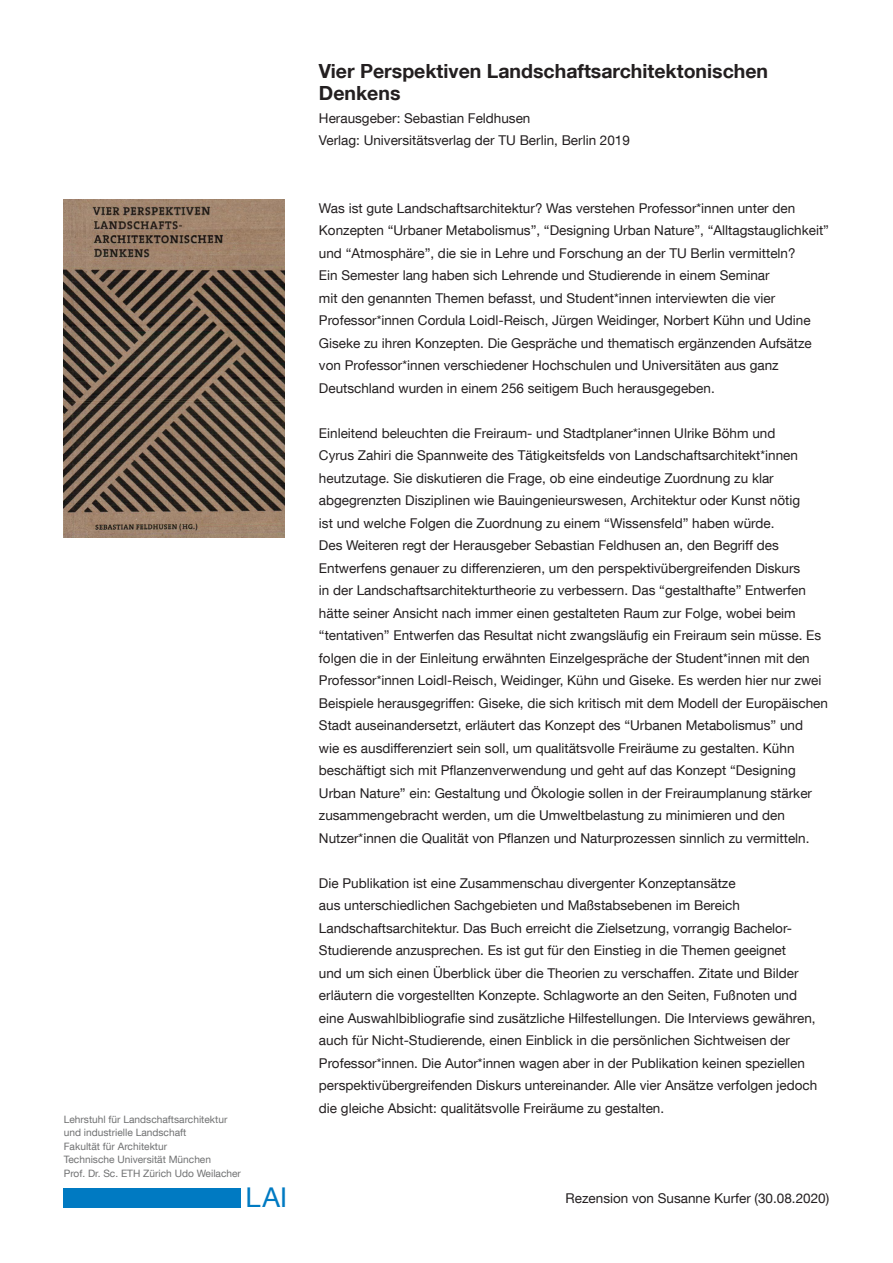
<style>
.page{position:relative;width:893px;height:1263px;background:#fff}
.page>*{position:absolute;margin:0;border:0;box-sizing:border-box;transform-origin:0 0}
.t1{font:27.3px "TUM Neue Helvetica";color:#007ac2}
.Aufzählung{font:700 19.5px "TUM Neue Helvetica";color:#231f20}
.Aufzählung-2{font:13.5px/22.5px "TUM Neue Helvetica";color:#231f20}
.Fusslogo{font:10.2px "TUM Neue Helvetica";color:#707172}
</style>
<div class="page">
<img style="left:64px;top:200px;width:221px;height:338px">
<div style="left:64px;top:1188px;width:177px;height:19px;background:#007ac2"></div>
<p class="Fusslogo" style="left:64px;top:1113px;width:165px">Lehrstuhl für Landschaftsarchitektur</p>
<p class="Fusslogo" style="left:64px;top:1126px;width:124px">und industrielle Landschaft</p>
<p class="Fusslogo" style="left:64px;top:1140px;width:105px">Fakultät für Architektur</p>
<p class="Fusslogo" style="left:64px;top:1153px;width:149px">Technische Universität München</p>
<p class="Fusslogo" style="left:64px;top:1167px;width:179px">Prof. Dr. Sc. ETH Zürich Udo Weilacher</p>
<p class="Aufzählung" style="left:319px;top:58px;width:451px">Vier Perspektiven Landschaftsarchitektonischen</p>
<p class="Aufzählung" style="left:319px;top:81px;width:83px">Denkens</p>
<p class="Aufzählung-2" style="left:319px;top:106px;width:213px">Herausgeber: Sebastian Feldhusen</p>
<p class="Aufzählung-2" style="left:319px;top:129px;width:313px">Verlag: Universitätsverlag der TU Berlin, Berlin 2019</p>
<p class="Aufzählung-2" style="left:319px;top:196px;width:512px">Was ist gute Landschaftsarchitektur? Was verstehen Professor*innen unter den Konzepten “Urbaner Metabolismus”, “Designing Urban Nature”, “Alltagstauglichkeit” und “Atmosphäre”, die sie in Lehre und Forschung an der TU Berlin vermitteln?<br>Ein Semester lang haben sich Lehrende und Studierende in einem Seminar<br>mit den genannten Themen befasst, und Student*innen interviewten die vier Professor*innen Cordula Loidl-Reisch, Jürgen Weidinger, Norbert Kühn und Udine Giseke zu ihren Konzepten. Die Gespräche und thematisch ergänzenden Aufsätze von Professor*innen verschiedener Hochschulen und Universitäten aus ganz Deutschland wurden in einem 256 seitigem Buch herausgegeben.</p>
<p class="Aufzählung-2" style="left:319px;top:421px;width:511px">Einleitend beleuchten die Freiraum- und Stadtplaner*innen Ulrike Böhm und<br>Cyrus Zahiri die Spannweite des Tätigkeitsfelds von Landschaftsarchitekt*innen heutzutage. Sie diskutieren die Frage, ob eine eindeutige Zuordnung zu klar abgegrenzten Disziplinen wie Bauingenieurswesen, Architektur oder Kunst nötig<br>ist und welche Folgen die Zuordnung zu einem “Wissensfeld” haben würde.<br>Des Weiteren regt der Herausgeber Sebastian Feldhusen an, den Begriff des Entwerfens genauer zu differenzieren, um den perspektivübergreifenden Diskurs<br>in der Landschaftsarchitekturtheorie zu verbessern. Das “gestalthafte” Entwerfen hätte seiner Ansicht nach immer einen gestalteten Raum zur Folge, wobei beim “tentativen” Entwerfen das Resultat nicht zwangsläufig ein Freiraum sein müsse. Es folgen die in der Einleitung erwähnten Einzelgespräche der Student*innen mit den Professor*innen Loidl-Reisch, Weidinger, Kühn und Giseke. Es werden hier nur zwei Beispiele herausgegriffen: Giseke, die sich kritisch mit dem Modell der Europäischen Stadt auseinandersetzt, erläutert das Konzept des “Urbanen Metabolismus” und<br>wie es ausdifferenziert sein soll, um qualitätsvolle Freiräume zu gestalten. Kühn beschäftigt sich mit Pflanzenverwendung und geht auf das Konzept “Designing Urban Nature” ein: Gestaltung und Ökologie sollen in der Freiraumplanung stärker zusammengebracht werden, um die Umweltbelastung zu minimieren und den Nutzer*innen die Qualität von Pflanzen und Naturprozessen sinnlich zu vermitteln.</p>
<p class="Aufzählung-2" style="left:319px;top:871px;width:500px">Die Publikation ist eine Zusammenschau divergenter Konzeptansätze<br>aus unterschiedlichen Sachgebieten und Maßstabsebenen im Bereich Landschaftsarchitektur. Das Buch erreicht die Zielsetzung, vorrangig Bachelor-Studierende anzusprechen. Es ist gut für den Einstieg in die Themen geeignet<br>und um sich einen Überblick über die Theorien zu verschaffen. Zitate und Bilder erläutern die vorgestellten Konzepte. Schlagworte an den Seiten, Fußnoten und eine Auswahlbibliografie sind zusätzliche Hilfestellungen. Die Interviews gewähren, auch für Nicht-Studierende, einen Einblick in die persönlichen Sichtweisen der Professor*innen. Die Autor*innen wagen aber in der Publikation keinen speziellen perspektivübergreifenden Diskurs untereinander. Alle vier Ansätze verfolgen jedoch die gleiche Absicht: qualitätsvolle Freiräume zu gestalten.</p>
<p class="t1" style="left:246px;top:1180px;width:43px">LAI</p>
<p class="Aufzählung-2" style="left:566px;top:1186px;width:265px">Rezension von Susanne Kurfer (30.08.2020)</p>
</div>
